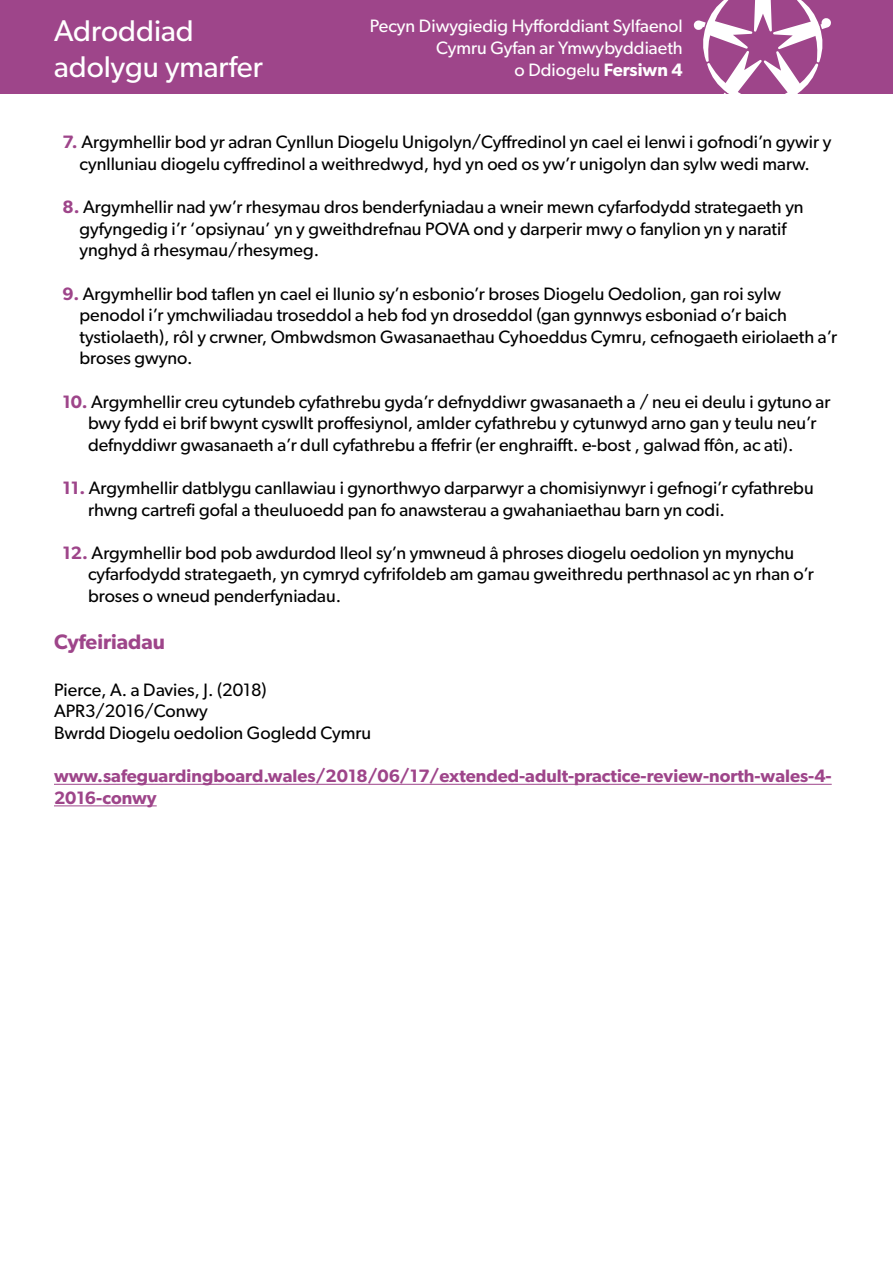
<style>
.page{position:relative;width:893px;height:1263px;background:#fff}
.page>*{position:absolute;margin:0;border:0;box-sizing:border-box;transform-origin:0 0}
.t1{font:30px/36px "Gibson";color:#fff}
.t2{font:600 21px "Gibson";color:#9e458a}
.t3{font:18px/21.6px "Gibson";color:#000}
.t4{font:600 18px/21.6px "Gibson";color:#9e458a}
.t5{font:18px/21.6px "Gibson";color:#fff;text-align:right}
.s1{font-weight:600}
.s2{font-weight:600;color:#9e458a}
</style>
<div class="page">
<div style="left:0;top:0;width:893px;height:94px;background:#9e458a"></div>
<svg style="left:693px;top:0;width:138px;height:94px"></svg>
<hr style="left:54px;top:784px;width:778px;height:1px;background:#9e458a">
<hr style="left:54px;top:805px;width:103px;height:1px;background:#9e458a">
<h1 class="t1" style="left:54px;top:12px;width:210px">Adroddiad adolygu ymarfer</h1>
<p class="t5" style="left:370px;top:15px;width:315px">Pecyn Diwygiedig Hyfforddiant Sylfaenol<br>Cymru Gyfan ar Ymwybyddiaeth<br>o Ddiogelu <span class="s1">Fersiwn 4</span></p>
<p class="t3" style="left:63px;top:131px;width:770px;text-align:center"><span class="s2">7.</span> Argymhellir bod yr adran Cynllun Diogelu Unigolyn/Cyffredinol yn cael ei lenwi i gofnodi’n gywir y cynlluniau diogelu cyffredinol a weithredwyd, hyd yn oed os yw’r unigolyn dan sylw wedi marw.</p>
<p class="t3" style="left:80px;top:196px;width:726px;text-indent:-17px"><span class="s2">8.</span> Argymhellir nad yw’r rhesymau dros benderfyniadau a wneir mewn cyfarfodydd strategaeth yn gyfyngedig i’r ‘opsiynau’ yn y gweithdrefnau POVA ond y darperir mwy o fanylion yn y naratif ynghyd â rhesymau/rhesymeg.</p>
<p class="t3" style="left:80px;top:282px;width:759px;text-indent:-17px"><span class="s2">9.</span> Argymhellir bod taflen yn cael ei llunio sy’n esbonio’r broses Diogelu Oedolion, gan roi sylw penodol i’r ymchwiliadau troseddol a heb fod yn droseddol (gan gynnwys esboniad o’r baich tystiolaeth), rôl y crwner, Ombwdsmon Gwasanaethau Cyhoeddus Cymru, cefnogaeth eiriolaeth a’r broses gwyno.</p>
<p class="t3" style="left:88px;top:390px;width:744px;text-indent:-26px"><span class="s2">10.</span> Argymhellir creu cytundeb cyfathrebu gyda’r defnyddiwr gwasanaeth a / neu ei deulu i gytuno ar bwy fydd ei brif bwynt cyswllt proffesiynol, amlder cyfathrebu y cytunwyd arno gan y teulu neu’r defnyddiwr gwasanaeth a’r dull cyfathrebu a ffefrir (er enghraifft. e-bost , galwad ffôn, ac ati).</p>
<p class="t3" style="left:88px;top:477px;width:727px;text-indent:-26px"><span class="s2">11.</span> Argymhellir datblygu canllawiau i gynorthwyo darparwyr a chomisiynwyr i gefnogi’r cyfathrebu rhwng cartrefi gofal a theuluoedd pan fo anawsterau a gwahaniaethau barn yn codi.</p>
<p class="t3" style="left:88px;top:541px;width:727px;text-indent:-26px"><span class="s2">12.</span> Argymhellir bod pob awdurdod lleol sy’n ymwneud â phroses diogelu oedolion yn mynychu cyfarfodydd strategaeth, yn cymryd cyfrifoldeb am gamau gweithredu perthnasol ac yn rhan o’r broses o wneud penderfyniadau.</p>
<p class="t2" style="left:54px;top:629px;width:112px">Cyfeiriadau</p>
<p class="t3" style="left:54px;top:678px;width:319px">Pierce, A. a Davies, J. (2018)<br>APR3/2016/Conwy<br>Bwrdd Diogelu oedolion Gogledd Cymru</p>
<p class="t4" style="left:54px;top:765px;width:779px">www.safeguardingboard.wales/2018/06/17/extended-adult-practice-review-north-wales-4-<br>2016-conwy</p>
</div>
